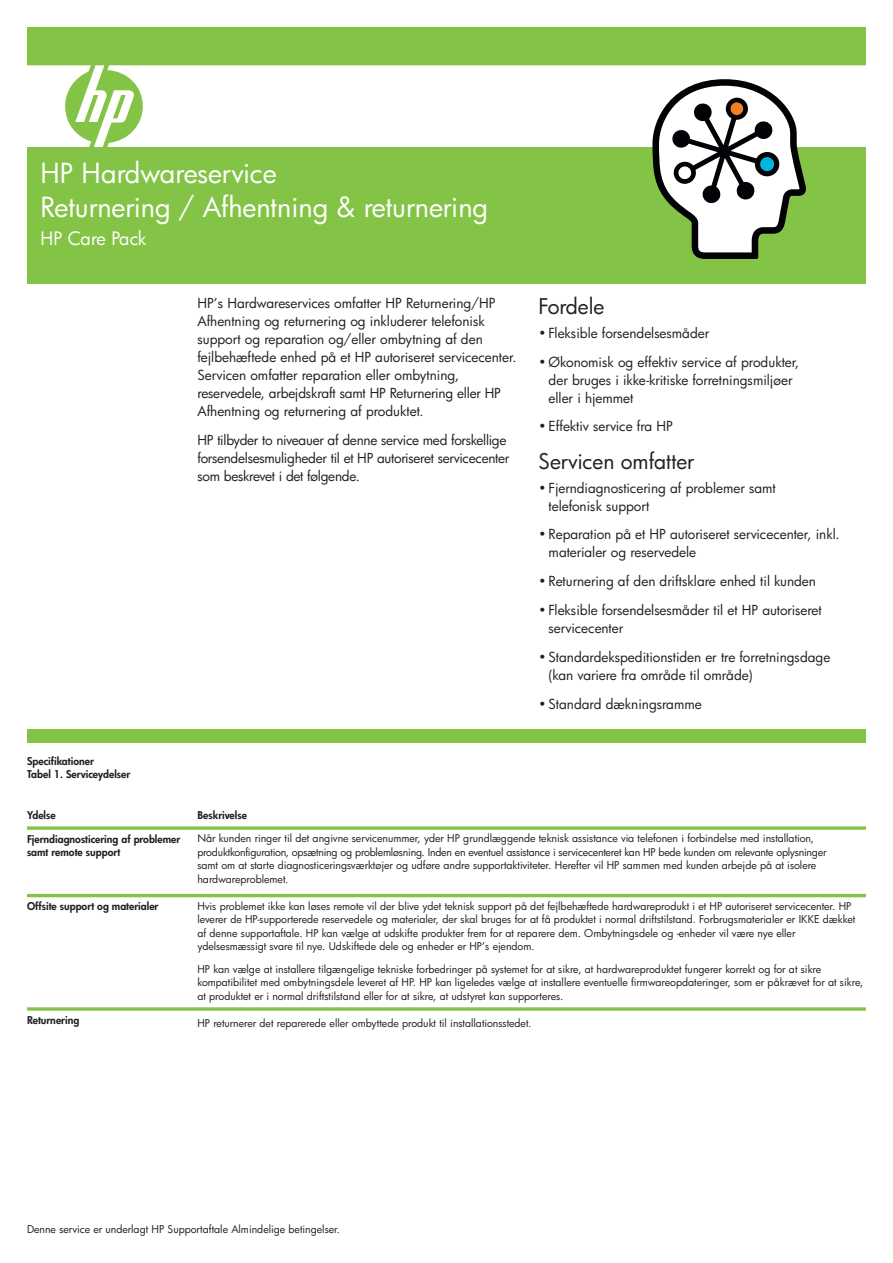
<style>
.page{position:relative;width:893px;height:1263px;background:#fff}
.page>*{position:absolute;margin:0;border:0;box-sizing:border-box;transform-origin:0 0}
.t1{font:27px/34.5px "Futura";letter-spacing:-.005em;color:#fff}
.t2{font:21px "Futura";letter-spacing:-.005em;color:#231f20}
.t3{font:18px "Futura";letter-spacing:-.01em;color:#fff}
.t4{font:13.5px/18px "Futura";letter-spacing:-.005em;color:#231f20}
.t5{font:13.5px/18px "Futura";letter-spacing:-.025em;color:#231f20}
.t6{font:10.5px/13.5px "Futura";color:#231f20}
.t7{font:800 10.5px/13.5px "Futura";color:#231f20}
</style>
<div class="page">
<div style="left:27px;top:27px;width:839px;height:257px;background:#83c447"></div>
<div style="left:27px;top:66px;width:839px;height:81px;background:#fff"></div>
<svg style="left:652px;top:79px;width:154px;height:180px"></svg>
<div style="left:27px;top:729px;width:839px;height:13px;background:#83c447"></div>
<svg style="left:27px;top:826px;width:839px;height:4px"></svg>
<hr style="left:27px;top:894px;width:839px;height:3px;background:#83c447">
<svg style="left:27px;top:1007px;width:839px;height:4px"></svg>
<h1 class="t1" style="left:40px;top:158px;width:449px">HP Hardwareservice<br>Returnering / Afhentning &amp; returnering</h1>
<h3 class="t3" style="left:40px;top:230px;width:107px">HP Care Pack</h3>
<p class="t4" style="left:197px;top:295px;width:321px">HP’s Hardwareservices omfatter HP Returnering/HP Afhentning og returnering og inkluderer telefonisk support og reparation og/eller ombytning af den fejlbehæftede enhed på et HP autoriseret servicecenter.<br>Servicen omfatter reparation eller ombytning, reservedele, arbejdskraft samt HP Returnering eller HP Afhentning og returnering af produktet.</p>
<p class="t5" style="left:197px;top:432px;width:313px">HP tilbyder to niveauer af denne service med forskellige forsendelsesmuligheder til et HP autoriseret servicecenter som beskrevet i det følgende.</p>
<p class="t7" style="left:27px;top:755px;width:105px">Specifikationer<br>Tabel 1. Serviceydelser</p>
<p class="t7" style="left:27px;top:809px;width:30px">Ydelse</p>
<p class="t7" style="left:197px;top:809px;width:51px">Beskrivelse</p>
<h2 class="t2" style="left:538px;top:297px;width:67px">Fordele</h2>
<p class="t4" style="left:538px;top:325px;width:172px">• Fleksible forsendelsesmåder</p>
<p class="t4" style="left:549px;top:354px;width:252px;text-indent:-10px">• Økonomisk og effektiv service af produkter, der bruges i ikke-kritiske forretningsmiljøer eller i hjemmet</p>
<p class="t4" style="left:538px;top:419px;width:136px">• Effektiv service fra HP</p>
<h2 class="t2" style="left:538px;top:452px;width:157px">Servicen omfatter</h2>
<p class="t4" style="left:549px;top:480px;width:229px;text-indent:-10px">• Fjerndiagnosticering af problemer samt telefonisk support</p>
<p class="t4" style="left:549px;top:527px;width:292px;text-indent:-10px">• Reparation på et HP autoriseret servicecenter, inkl. materialer og reservedele</p>
<p class="t4" style="left:538px;top:573px;width:279px">• Returnering af den driftsklare enhed til kunden</p>
<p class="t4" style="left:549px;top:602px;width:275px;text-indent:-10px">• Fleksible forsendelsesmåder til et HP autoriseret servicecenter</p>
<p class="t4" style="left:549px;top:649px;width:283px;text-indent:-10px">• Standardekspeditionstiden er tre forretningsdage (kan variere fra område til område)</p>
<p class="t4" style="left:538px;top:696px;width:165px">• Standard dækningsramme</p>
<p class="t7" style="left:27px;top:833px;width:155px">Fjerndiagnosticering af problemer samt remote support</p>
<p class="t7" style="left:27px;top:900px;width:133px">Offsite support og materialer</p>
<p class="t7" style="left:27px;top:1014px;width:54px">Returnering</p>
<p class="t6" style="left:197px;top:833px;width:631px">Når kunden ringer til det angivne servicenummer, yder HP grundlæggende teknisk assistance via telefonen i forbindelse med installation, produktkonfiguration, opsætning og problemløsning. Inden en eventuel assistance i servicecenteret kan HP bede kunden om relevante oplysninger samt om at starte diagnosticeringsværktøjer og udføre andre supportaktiviteter. Herefter vil HP sammen med kunden arbejde på at isolere hardwareproblemet.</p>
<p class="t6" style="left:197px;top:900px;width:659px">Hvis problemet ikke kan løses remote vil der blive ydet teknisk support på det fejlbehæftede hardwareprodukt i et HP autoriseret servicecenter. HP leverer de HP-supporterede reservedele og materialer, der skal bruges for at få produktet i normal driftstilstand. Forbrugsmaterialer er IKKE dækket af denne supportaftale. HP kan vælge at udskifte produkter frem for at reparere dem. Ombytningsdele og -enheder vil være nye eller ydelsesmæssigt svare til nye. Udskiftede dele og enheder er HP’s ejendom.</p>
<p class="t6" style="left:197px;top:963px;width:667px">HP kan vælge at installere tilgængelige tekniske forbedringer på systemet for at sikre, at hardwareproduktet fungerer korrekt og for at sikre kompatibilitet med ombytningsdele leveret af HP. HP kan ligeledes vælge at installere eventuelle firmwareopdateringer, som er påkrævet for at sikre, at produktet er i normal driftstilstand eller for at sikre, at udstyret kan supporteres.</p>
<p class="t6" style="left:197px;top:1017px;width:336px">HP returnerer det reparerede eller ombyttede produkt til installationsstedet.</p>
<p class="t6" style="left:27px;top:1223px;width:315px">Denne service er underlagt HP Supportaftale Almindelige betingelser.</p>
</div>
